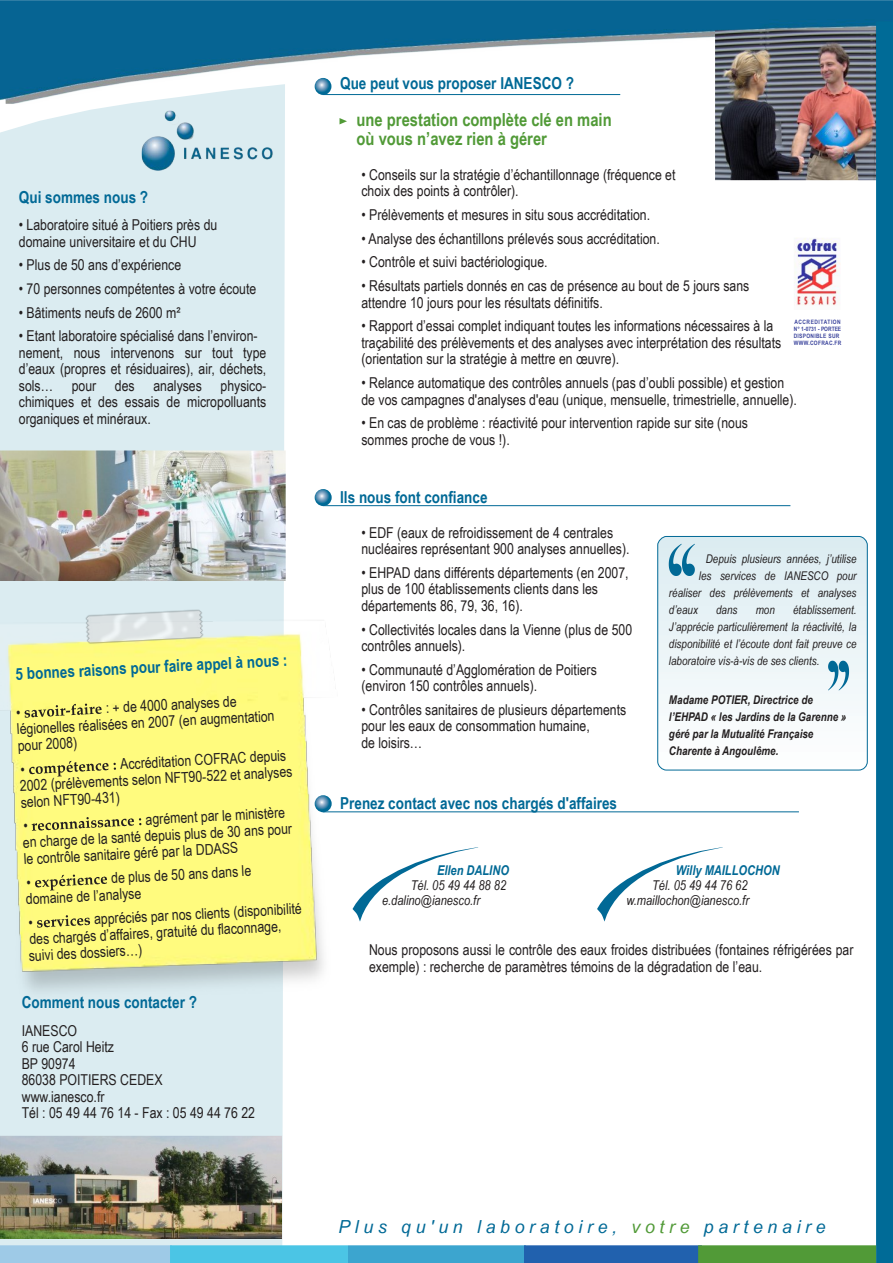
<style>
.page{position:relative;width:893px;height:1263px;background:#fff}
.page>*{position:absolute;margin:0;border:0;box-sizing:border-box;transform-origin:0 0}
.t1{font:700 18px/18.6px "Arial Narrow";color:#519a37}
.t2{font:italic 18px "Arial Narrow";letter-spacing:.215em;color:#016996;scale:1.2 1}
.t3{font:700 16.5px "Arial Narrow";color:#016996}
.t4{font:15px/16.5px "Arial Narrow";color:#231f20}
.t5{font:italic 13.5px/15px "Arial Narrow";color:#231f20}
.t6{font:italic 700 13.5px "Arial Narrow";color:#016996}
.t7{font:italic 700 13.5px "Arial Narrow";color:#016995}
.t8{font:italic 12px/17.1px "Arial Narrow";color:#231f20;text-align:justify}
.t9{font:italic 700 12px/17.1px "Arial Narrow";color:#231f20}
.t10{font:700 6px/6.9px "Arial Narrow";letter-spacing:.05em;color:#3a439c}
.s1{color:#519a37}
</style>
<div class="page">
<img style="left:0;top:0;width:893px;height:96px">
<img style="left:715px;top:30px;width:161px;height:150px">
<svg style="left:315px;top:78px;width:16px;height:17px"></svg>
<hr style="left:323px;top:94px;width:297px;height:1px;background:#016996">
<div style="left:0;top:84px;width:285px;height:1161px;background:#dbecf1"></div>
<img style="left:0;top:610px;width:354px;height:431px">
<img style="left:61px;top:580px;width:173px;height:103px">
<div style="left:876px;top:21px;width:17px;height:1242px;background:#006b97"></div>
<div style="left:0;top:1245px;width:172px;height:18px;background:#9ecae7"></div>
<div style="left:170px;top:1245px;width:178px;height:18px;background:#4bc5e5"></div>
<div style="left:348px;top:1245px;width:178px;height:18px;background:#3ca5cf"></div>
<div style="left:524px;top:1245px;width:178px;height:18px;background:#2161ae"></div>
<div style="left:698px;top:1245px;width:178px;height:18px;background:#519a37"></div>
<img style="left:142px;top:111px;width:134px;height:66px">
<img style="left:0;top:450px;width:285px;height:130px">
<img style="left:0;top:1136px;width:282px;height:102px">
<svg style="left:657px;top:536px;width:211px;height:235px"></svg>
<svg style="left:339px;top:118px;width:8px;height:6px"></svg>
<svg style="left:315px;top:489px;width:17px;height:17px"></svg>
<hr style="left:323px;top:505px;width:467px;height:1px;background:#016996">
<svg style="left:315px;top:795px;width:17px;height:17px"></svg>
<hr style="left:323px;top:811px;width:476px;height:1px;background:#016996">
<svg style="left:352px;top:847px;width:126px;height:74px"></svg>
<svg style="left:597px;top:847px;width:126px;height:74px"></svg>
<svg style="left:828px;top:661px;width:21px;height:29px"></svg>
<svg style="left:669px;top:544px;width:26px;height:32px"></svg>
<img style="left:794px;top:238px;width:46px;height:68px">
<svg style="left:17px;top:703px;width:85px;height:15px"></svg>
<svg style="left:21px;top:761px;width:95px;height:15px"></svg>
<svg style="left:24px;top:817px;width:117px;height:14px;background:#cfcb69"></svg>
<svg style="left:27px;top:874px;width:80px;height:16px"></svg>
<svg style="left:29px;top:915px;width:61px;height:13px"></svg>
<p class="t3" style="left:19px;top:187px;width:131px">Qui sommes nous ?</p>
<p class="t4" style="left:19px;top:216px;width:200px">• Laboratoire situé à Poitiers près du domaine universitaire et du CHU</p>
<p class="t4" style="left:19px;top:257px;width:164px">• Plus de 50 ans d’expérience</p>
<p class="t4" style="left:19px;top:280px;width:239px">• 70 personnes compétentes à votre écoute</p>
<p class="t4" style="left:19px;top:304px;width:163px">• Bâtiments neufs de 2600 m²</p>
<p class="t4" style="left:19px;top:328px;width:249px">• Etant laboratoire spécialisé dans l’environ&shy;nement, nous intervenons sur tout type d’eaux (propres et résiduaires), air, déchets, sols… pour des analyses physico&shy;chimiques et des essais de micropolluants organiques et minéraux.</p>
<p class="t3" style="left:15px;top:664px;width:274px;rotate:-3deg">5 bonnes raisons pour faire appel à nous :</p>
<p class="t4" style="left:16px;top:704px;width:259px;text-indent:90px;rotate:-3deg">: + de 4000 analyses de légionelles réalisées en 2007 (en augmentation pour 2008)</p>
<p class="t4" style="left:19px;top:761px;width:274px;text-indent:101px;rotate:-3deg">Accréditation COFRAC depuis<br>2002 (prélèvements selon NFT90-522 et analyses selon NFT90-431)</p>
<p class="t4" style="left:22px;top:817px;width:271px;text-indent:124px;rotate:-3deg">agrément par le ministère en charge de la santé depuis plus de 30 ans pour le contrôle sanitaire géré par la DDASS</p>
<p class="t4" style="left:25px;top:874px;width:228px;text-indent:86px;rotate:-3deg">de plus de 50 ans dans le domaine de l’analyse</p>
<p class="t4" style="left:27px;top:914px;width:276px;text-indent:67px;rotate:-3deg">appréciés par nos clients (disponibilité des chargés d’affaires, gratuité du flaconnage, suivi des dossiers…)</p>
<p class="t3" style="left:22px;top:993px;width:177px">Comment nous contacter ?</p>
<p class="t4" style="left:22px;top:1022px;width:235px">IANESCO<br>6 rue Carol Heitz<br>BP 90974<br>86038 POITIERS CEDEX<br>www.ianesco.fr<br>Tél : 05 49 44 76 14 - Fax : 05 49 44 76 22</p>
<p class="t3" style="left:340px;top:74px;width:235px">Que peut vous proposer IANESCO ?</p>
<p class="t1" style="left:357px;top:110px;width:257px">une prestation complète clé en main où vous n’avez rien à gérer</p>
<p class="t4" style="left:361px;top:166px;width:316px">• Conseils sur la stratégie d’échantillonnage (fréquence et choix des points à contrôler).</p>
<p class="t4" style="left:361px;top:206px;width:290px">• Prélèvements et mesures in situ sous accréditation.</p>
<p class="t4" style="left:361px;top:230px;width:300px">• Analyse des échantillons prélevés sous accréditation.</p>
<p class="t4" style="left:361px;top:254px;width:188px">• Contrôle et suivi bactériologique.</p>
<p class="t4" style="left:361px;top:277px;width:389px">• Résultats partiels donnés en cas de présence au bout de 5 jours sans attendre 10 jours pour les résultats définitifs.</p>
<p class="t4" style="left:361px;top:318px;width:421px">• Rapport d’essai complet indiquant toutes les informations nécessaires à la traçabilité des prélèvements et des analyses avec interprétation des résultats (orientation sur la stratégie à mettre en œuvre).</p>
<p class="t4" style="left:361px;top:374px;width:437px">• Relance automatique des contrôles annuels (pas d’oubli possible) et gestion de vos campagnes d'analyses d'eau (unique, mensuelle, trimestrielle, annuelle).</p>
<p class="t4" style="left:361px;top:415px;width:388px">• En cas de problème : réactivité pour intervention rapide sur site (nous sommes proche de vous !).</p>
<p class="t10" style="left:794px;top:319px;width:49px">ACCREDITATION<br>N° 1-0731 - PORTEE<br>DISPONIBLE SUR<br>WWW.COFRAC.FR</p>
<p class="t3" style="left:340px;top:487px;width:149px">Ils nous font confiance</p>
<p class="t4" style="left:361px;top:524px;width:270px">• EDF (eaux de refroidissement de 4 centrales nucléaires représentant 900 analyses annuelles).</p>
<p class="t4" style="left:361px;top:564px;width:269px">• EHPAD dans différents départements (en 2007, plus de 100 établissements clients dans les départements 86, 79, 36, 16).</p>
<p class="t4" style="left:361px;top:621px;width:272px">• Collectivités locales dans la Vienne (plus de 500 contrôles annuels).</p>
<p class="t4" style="left:361px;top:661px;width:237px">• Communauté d’Agglomération de Poitiers (environ 150 contrôles annuels).</p>
<p class="t4" style="left:361px;top:701px;width:266px">• Contrôles sanitaires de plusieurs départements pour les eaux de consommation humaine,<br>de loisirs…</p>
<p class="t3" style="left:340px;top:793px;width:278px">Prenez contact avec nos chargés d'affaires</p>
<p class="t8" style="left:706px;top:550px;width:152px">Depuis plusieurs années, j’utilise</p>
<p class="t8" style="left:699px;top:567px;width:159px">les services de IANESCO pour</p>
<p class="t8" style="left:669px;top:584px;width:189px">réaliser des prélèvements et analyses</p>
<p class="t8" style="left:669px;top:601px;width:30px">d’eaux</p>
<p class="t8" style="left:716px;top:601px;width:23px">dans</p>
<p class="t8" style="left:756px;top:601px;width:21px">mon</p>
<p class="t8" style="left:669px;top:601px;width:189px;text-indent:124px">établissement.<br>J’apprécie particulièrement la réactivité, la disponibilité et l’écoute dont fait preuve ce laboratoire vis-à-vis de ses clients.</p>
<p class="t9" style="left:669px;top:691px;width:179px">Madame POTIER, Directrice de l’EHPAD « les Jardins de la Garenne » géré par la Mutualité Française<br>Charente à Angoulême.</p>
<p class="t7" style="left:437px;top:863px;width:73px">Ellen DALINO</p>
<p class="t5" style="left:382px;top:878px;width:126px;text-indent:29px">Tél. 05 49 44 88 82 e.dalino@ianesco.fr</p>
<p class="t6" style="left:676px;top:863px;width:105px">Willy MAILLOCHON</p>
<p class="t5" style="left:627px;top:878px;width:124px;text-align:right">Tél. 05 49 44 76 62 w.maillochon@ianesco.fr</p>
<p class="t4" style="left:369px;top:941px;width:486px">Nous proposons aussi le contrôle des eaux froides distribuées (fontaines réfrigérées par exemple) : recherche de paramètres témoins de la dégradation de l’eau.</p>
<p class="t2" style="left:338px;top:1216px;width:408px">Plus qu'un laboratoire, <span class="s1">votre</span> partenaire</p>
</div>
